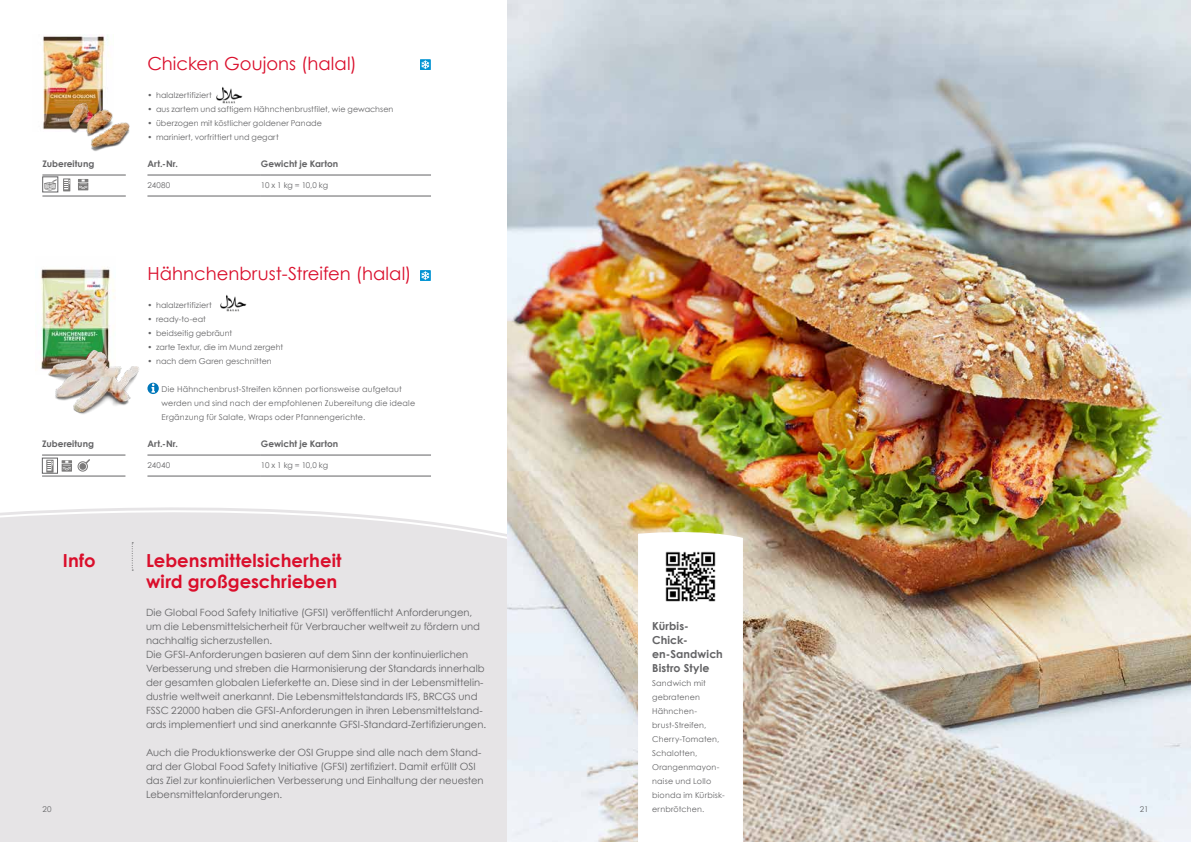
<style>
.page{position:relative;width:1191px;height:842px;background:#fff}
.page>*{position:absolute;margin:0;border:0;box-sizing:border-box;transform-origin:0 0}
.t1{font:18px "Century Gothic";color:#da0e2b}
.t2{font:700 18px/21px "Century Gothic";letter-spacing:.005em;color:#da0e2b}
.t3{font:700 11px/14px "Century Gothic";letter-spacing:.01em;color:#636365}
.t4{font:10px/14px "Century Gothic";color:#636365}
.t5{font:700 9px "Century Gothic";color:#636365}
.t6{font:8px/14px "Century Gothic";letter-spacing:.015em;color:#636365}
</style>
<div class="page">
<img style="left:40px;top:267px;width:75px;height:77px">
<hr style="left:42px;top:455px;width:83px;height:1px;background:#636365">
<hr style="left:42px;top:476px;width:83px;height:1px;background:#636365">
<div style="left:0;top:571px;width:507px;height:271px;background:#e6e4e6"></div>
<svg style="left:0;top:507px;width:507px;height:64px"></svg>
<svg style="left:147px;top:383px;width:12px;height:11px"></svg>
<svg style="left:151px;top:383px;width:4px;height:10px"></svg>
<hr style="left:147px;top:455px;width:114px;height:1px;background:#636365">
<hr style="left:261px;top:455px;width:170px;height:1px;background:#636365">
<hr style="left:147px;top:476px;width:114px;height:1px;background:#636365">
<hr style="left:261px;top:476px;width:170px;height:1px;background:#636365">
<img style="left:507px;top:0;width:684px;height:842px">
<svg style="left:638px;top:528px;width:105px;height:314px"></svg>
<img style="left:660px;top:546px;width:60px;height:60px">
<img style="left:220px;top:294px;width:27px;height:18px">
<img style="left:41px;top:344px;width:98px;height:70px">
<svg style="left:420px;top:270px;width:10px;height:11px"></svg>
<svg style="left:421px;top:271px;width:8px;height:9px"></svg>
<svg style="left:46px;top:460px;width:8px;height:11px"></svg>
<div style="left:42px;top:458px;width:16px;height:15px;border:1px solid #636365"></div>
<svg style="left:62px;top:460px;width:10px;height:12px"></svg>
<svg style="left:78px;top:459px;width:12px;height:13px"></svg>
<div style="left:79px;top:463px;width:7px;height:7px;background:#7c7b7b;border-radius:50%"></div>
<img style="left:43px;top:34px;width:66px;height:96px">
<img style="left:57px;top:97px;width:73px;height:54px">
<hr style="left:147px;top:175px;width:114px;height:1px;background:#636365">
<hr style="left:261px;top:175px;width:170px;height:1px;background:#636365">
<hr style="left:147px;top:196px;width:114px;height:1px;background:#636365">
<hr style="left:261px;top:196px;width:170px;height:1px;background:#636365">
<svg style="left:420px;top:59px;width:10px;height:11px"></svg>
<svg style="left:421px;top:60px;width:8px;height:9px"></svg>
<img style="left:216px;top:86px;width:27px;height:18px">
<hr style="left:42px;top:175px;width:84px;height:1px;background:#636365">
<hr style="left:42px;top:196px;width:84px;height:1px;background:#636365">
<svg style="left:44px;top:179px;width:12px;height:11px"></svg>
<div style="left:42px;top:177px;width:16px;height:15px;border:1px solid #636365"></div>
<svg style="left:63px;top:178px;width:7px;height:13px"></svg>
<svg style="left:78px;top:179px;width:10px;height:11px"></svg>
<p class="t5" style="left:42px;top:157px;width:53px">Zubereitung</p>
<p class="t5" style="left:42px;top:437px;width:53px">Zubereitung</p>
<h1 class="t1" style="left:147px;top:51px;width:211px">Chicken Goujons (halal)</h1>
<p class="t6" style="left:147px;top:88px;width:66px">• halalzertifiziert</p>
<p class="t6" style="left:147px;top:102px;width:247px">• aus zartem und saftigem Hähnchenbrustfilet, wie gewachsen</p>
<p class="t6" style="left:147px;top:116px;width:176px">• überzogen mit köstlicher goldener Panade</p>
<p class="t6" style="left:147px;top:130px;width:133px">• mariniert, vorfrittiert und gegart</p>
<p class="t5" style="left:147px;top:157px;width:32px">Art.-Nr.</p>
<p class="t5" style="left:261px;top:157px;width:79px">Gewicht je Karton</p>
<p class="t6" style="left:147px;top:178px;width:24px">24080</p>
<p class="t6" style="left:261px;top:178px;width:69px">10 x 1 kg = 10,0 kg</p>
<h1 class="t1" style="left:147px;top:261px;width:265px">Hähnchenbrust-Streifen (halal)</h1>
<p class="t6" style="left:147px;top:298px;width:66px">• halalzertifiziert</p>
<p class="t6" style="left:147px;top:312px;width:60px">• ready-to-eat</p>
<p class="t6" style="left:147px;top:326px;width:86px">• beidseitig gebräunt</p>
<p class="t6" style="left:147px;top:340px;width:137px">• zarte Textur, die im Mund zergeht</p>
<p class="t6" style="left:147px;top:354px;width:126px">• nach dem Garen geschnitten</p>
<p class="t6" style="left:162px;top:382px;width:255px">Die Hähnchenbrust-Streifen können portionsweise aufgetaut werden und sind nach der empfohlenen Zubereitung die ideale<br>Ergänzung für Salate, Wraps oder Pfannengerichte.</p>
<p class="t5" style="left:147px;top:437px;width:32px">Art.-Nr.</p>
<p class="t5" style="left:261px;top:437px;width:79px">Gewicht je Karton</p>
<p class="t6" style="left:147px;top:458px;width:24px">24040</p>
<p class="t6" style="left:261px;top:458px;width:69px">10 x 1 kg = 10,0 kg</p>
<h1 class="t2" style="left:63px;top:549px;width:34px">Info</h1>
<h1 class="t2" style="left:146px;top:549px;width:197px">Lebensmittelsicherheit wird großgeschrieben</h1>
<p class="t4" style="left:146px;top:605px;width:342px">Die Global Food Safety Initiative (GFSI) veröffentlicht Anforderungen, um die Lebensmittelsicherheit für Verbraucher weltweit zu fördern und nachhaltig sicherzustellen.<br>Die GFSI-Anforderungen basieren auf dem Sinn der kontinuierlichen Verbesserung und streben die Harmonisierung der Standards innerhalb der gesamten globalen Lieferkette an. Diese sind in der Lebensmittelin&shy;dustrie weltweit anerkannt. Die Lebensmittelstandards IFS, BRCGS und FSSC 22000 haben die GFSI-Anforderungen in ihren Lebensmittelstand&shy;ards implementiert und sind anerkannte GFSI-Standard-Zertifizierungen.</p>
<p class="t4" style="left:146px;top:745px;width:339px">Auch die Produktionswerke der OSI Gruppe sind alle nach dem Stand&shy;ard der Global Food Safety Initiative (GFSI) zertifiziert. Damit erfüllt OSI das Ziel zur kontinuierlichen Verbesserung und Einhaltung der neuesten Lebensmittelanforderungen.</p>
<p class="t3" style="left:652px;top:619px;width:72px">Kürbis-<br>Chick&shy;en-Sandwich<br>Bistro Style</p>
<p class="t6" style="left:652px;top:676px;width:74px">Sandwich mit gebratenen<br>Hähnchen&shy;brust-Streifen,<br>Cherry-Tomaten,<br>Schalotten,<br>Orangenmayon&shy;naise und Lollo bionda im Kürbisk&shy;ernbrötchen.</p>
<p class="t6" style="left:43px;top:802px;width:11px">20</p>
<p class="t6" style="left:1140px;top:802px;width:10px">21</p>
</div>
